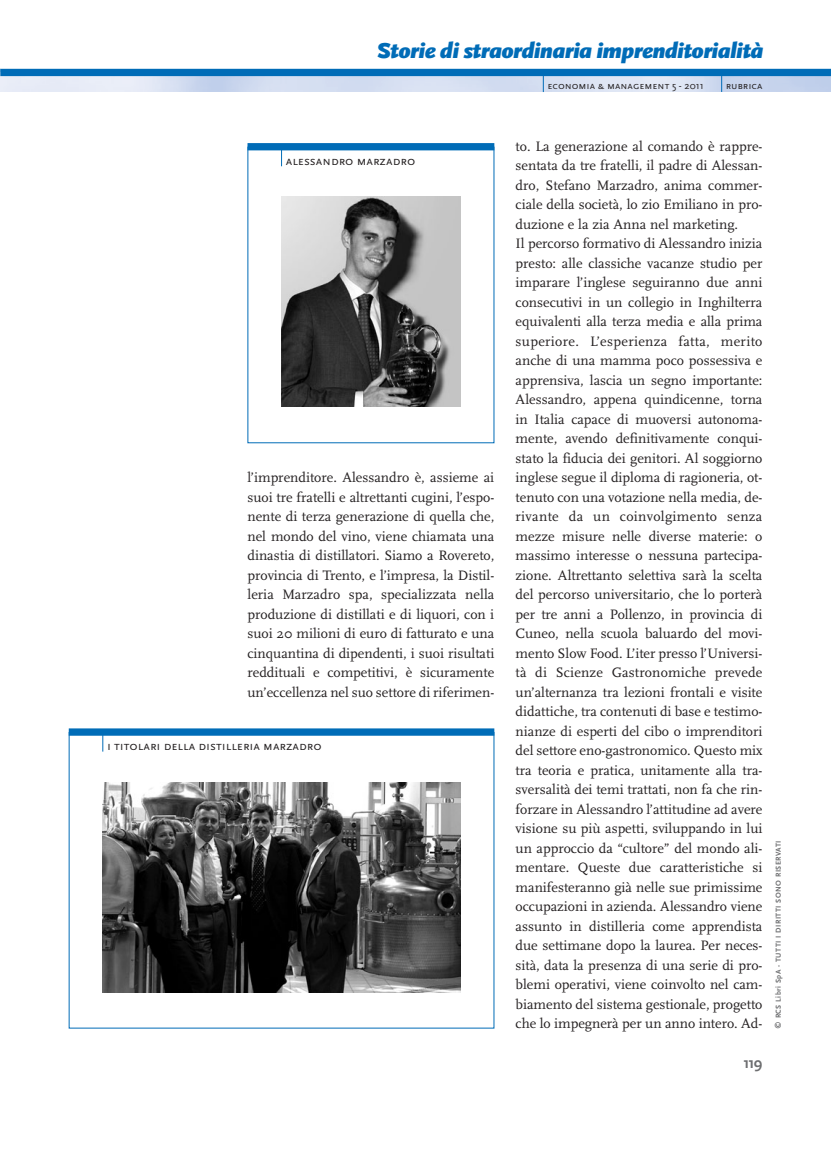
<style>
.page{position:relative;width:831px;height:1150px;background:#fff}
.page>*{position:absolute;margin:0;border:0;box-sizing:border-box;transform-origin:0 0}
.t1{font:italic 900 22.5px "Scala Sans";letter-spacing:-.03em;color:#006cb7}
.t2{font:700 15.75px "Scala Sans";color:#6d6e70}
.t3{font:14.25px/19.5px "Scala";color:#231f20;text-align:justify}
.t4{font:12.75px "Scala Sans Caps";color:#231f20}
.t5{font:10.5px "Scala Sans Caps";color:#231f20}
.t6{font:700 7.5px "Scala Sans";letter-spacing:.055em;color:#6d6e70}
.s1{font-style:normal}
.s2{font-family:"Scala Sans"}
</style>
<div class="page">
<img style="left:1px;top:76px;width:829px;height:16px">
<div style="left:1px;top:69px;width:829px;height:7px;background:#006cb7"></div>
<svg style="left:721px;top:76px;width:1px;height:16px"></svg>
<svg style="left:542px;top:76px;width:1px;height:16px"></svg>
<svg style="left:0;top:69px;width:1px;height:23px"></svg>
<img style="left:281px;top:197px;width:179px;height:209px">
<div style="left:247px;top:143px;width:247px;height:7px;background:#006cb7"></div>
<svg style="left:281px;top:150px;width:1px;height:16px"></svg>
<img style="left:103px;top:782px;width:357px;height:209px">
<div style="left:69px;top:728px;width:425px;height:7px;background:#006cb7"></div>
<svg style="left:102px;top:735px;width:1px;height:16px"></svg>
<h1 class="t1" style="left:377px;top:42px;width:387px"><span class="s1">S</span>torie di straordinaria imprenditorialità</h1>
<p class="t5" style="left:547px;top:80px;width:158px">economia &amp; management <span class="s2">5 - 2011</span></p>
<p class="t5" style="left:725px;top:80px;width:38px">rubrica</p>
<p class="t4" style="left:286px;top:153px;width:131px">alessandro marzadro</p>
<p class="t3" style="left:247px;top:469px;width:248px">l’imprenditore. Alessandro è, assieme ai suoi tre fratelli e altrettanti cugini, l’espo&shy;nente di terza generazione di quella che, nel mondo del vino, viene chiamata una dinastia di distillatori. Siamo a Rovereto, provincia di Trento, e l’impresa, la Distil&shy;leria Marzadro spa, specializzata nella produzione di distillati e di liquori, con i suoi 20 milioni di euro di fatturato e una cinquantina di dipendenti, i suoi risultati reddituali e competitivi, è sicuramente un’eccellenza nel suo settore di riferimen-</p>
<p class="t4" style="left:107px;top:738px;width:216px">i titolari della distilleria marzadro</p>
<p class="t3" style="left:515px;top:137px;width:248px;text-align:left">to. La generazione al comando è rappre&shy;sentata da tre fratelli, il padre di Alessan&shy;dro, Stefano Marzadro, anima commer&shy;ciale della società, lo zio Emiliano in pro&shy;duzione e la zia Anna nel marketing.<br>Il percorso formativo di Alessandro inizia presto: alle classiche vacanze studio per imparare l’inglese seguiranno due anni consecutivi in un collegio in Inghilterra equivalenti alla terza media e alla prima superiore. L’esperienza fatta, merito anche di una mamma poco possessiva e apprensiva, lascia un segno importante:<br>Alessandro, appena quindicenne, torna in Italia capace di muoversi autonoma&shy;mente, avendo definitivamente conqui&shy;stato la fiducia dei genitori. Al soggiorno inglese segue il diploma di ragioneria, ot&shy;tenuto con una votazione nella media, de&shy;rivante da un coinvolgimento senza mezze misure nelle diverse materie: o massimo interesse o nessuna partecipa&shy;zione. Altrettanto selettiva sarà la scelta del percorso universitario, che lo porterà per tre anni a Pollenzo, in provincia di Cuneo, nella scuola baluardo del movi&shy;mento Slow Food. L’iter presso l’Universi&shy;tà di Scienze Gastronomiche prevede un’alternanza tra lezioni frontali e visite didattiche, tra contenuti di base e testimo&shy;nianze di esperti del cibo o imprenditori del settore eno-gastronomico. Questo mix tra teoria e pratica, unitamente alla tra&shy;sversalità dei temi trattati, non fa che rin&shy;forzare in Alessandro l’attitudine ad avere visione su più aspetti, sviluppando in lui un approccio da “cultore” del mondo ali&shy;mentare. Queste due caratteristiche si manifesteranno già nelle sue primissime occupazioni in azienda. Alessandro viene assunto in distilleria come apprendista due settimane dopo la laurea. Per neces&shy;sità, data la presenza di una serie di pro&shy;blemi operativi, viene coinvolto nel cam&shy;biamento del sistema gestionale, progetto che lo impegnerà per un anno intero. Ad-</p>
<p class="t2" style="left:743px;top:1055px;width:21px">119</p>
<p class="t6" style="left:775px;top:1028px;width:189px;rotate:-90deg">© RCS Libri SpA - TUTTI I DIRITTI SONO RISERVATI</p>
</div>
